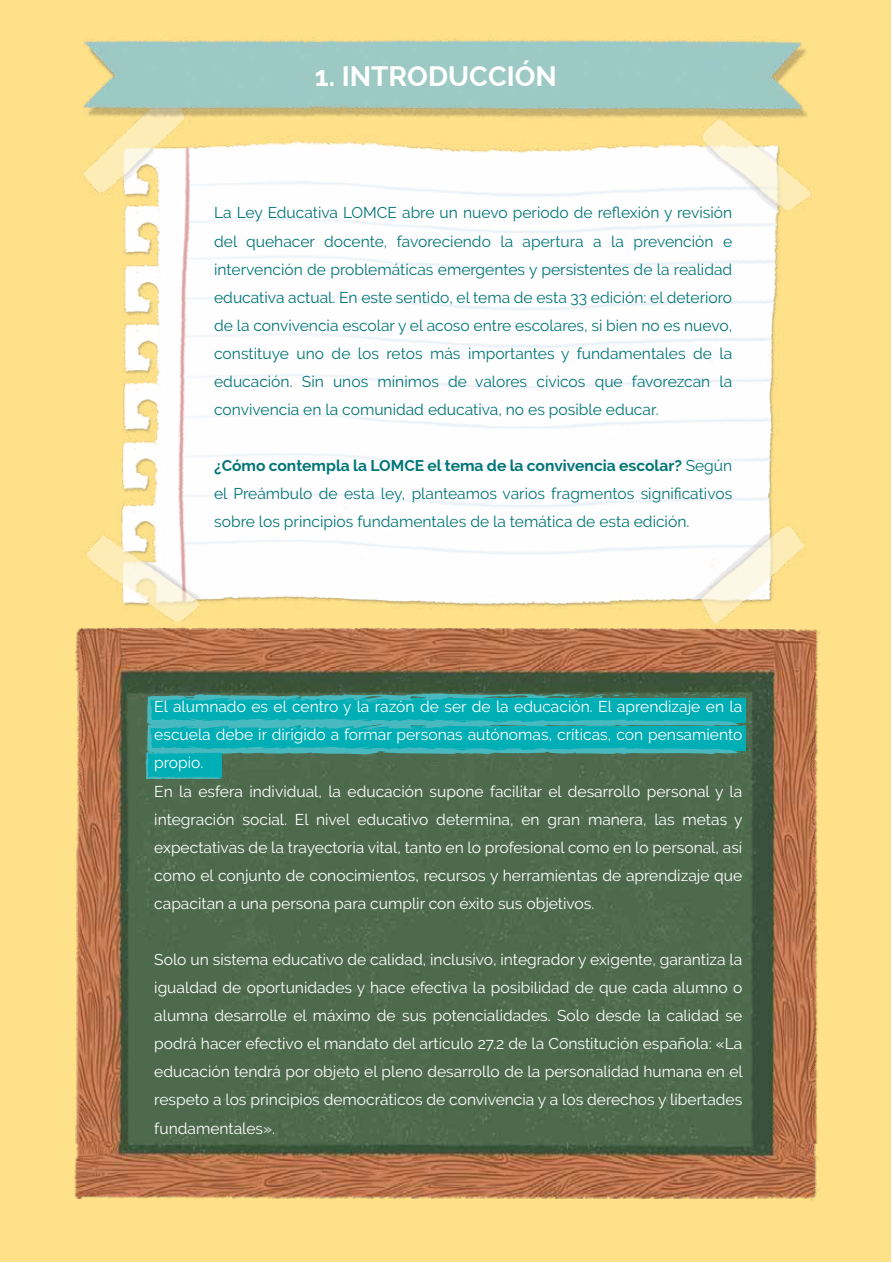
<style>
.page{position:relative;width:893px;height:1263px;background:#fff}
.page>*{position:absolute;margin:0;border:0;box-sizing:border-box;transform-origin:0 0}
.t1{font:700 28.05px "Raleway";color:#fff}
.t2{font:15.6px/28px "Raleway";color:#fff}
.t3{font:15.6px/28px "Raleway";color:#007576;text-align:justify}
.s1{font-weight:700}
</style>
<div class="page">
<div style="left:0;top:0;width:890px;height:1261px;background:#ffe189"></div>
<img style="left:83px;top:134px;width:729px;height:481px">
<img style="left:83px;top:13px;width:808px;height:121px">
<img style="left:74px;top:615px;width:746px;height:585px">
<svg style="left:145px;top:693px;width:605px;height:87px;background:#249a95"></svg>
<h1 class="t1" style="left:315px;top:60px;width:244px">1. INTRODUCCIÓN</h1>
<p class="t3" style="left:214px;top:199px;width:520px">La Ley Educativa LOMCE abre un nuevo periodo de reflexión y revisión del quehacer docente, favoreciendo la apertura a la prevención e intervención de problemáticas emergentes y persistentes de la realidad educativa actual. En este sentido, el tema de esta 33 edición: el deterioro de la convivencia escolar y el acoso entre escolares, si bien no es nuevo, constituye uno de los retos más importantes y fundamentales de la educación. Sin unos mínimos de valores cívicos que favorezcan la convivencia en la comunidad educativa, no es posible educar.</p>
<p class="t3" style="left:214px;top:452px;width:520px"><span class="s1">¿Cómo contempla la LOMCE el tema de la convivencia escolar?</span> Según el Preámbulo de esta ley, planteamos varios fragmentos significativos sobre los principios fundamentales de la temática de esta edición.</p>
<p class="t2" style="left:154px;top:693px;width:590px">El alumnado es el centro y la razón de ser de la educación. El aprendizaje en la escuela debe ir dirigido a formar personas autónomas, críticas, con pensamiento propio.<br>En la esfera individual, la educación supone facilitar el desarrollo personal y la integración social. El nivel educativo determina, en gran manera, las metas y expectativas de la trayectoria vital, tanto en lo profesional como en lo personal, así como el conjunto de conocimientos, recursos y herramientas de aprendizaje que capacitan a una persona para cumplir con éxito sus objetivos.</p>
<p class="t2" style="left:154px;top:945px;width:590px;text-align:justify">Solo un sistema educativo de calidad, inclusivo, integrador y exigente, garantiza la igualdad de oportunidades y hace efectiva la posibilidad de que cada alumno o alumna desarrolle el máximo de sus potencialidades. Solo desde la calidad se podrá hacer efectivo el mandato del artículo 27.2 de la Constitución española: «La educación tendrá por objeto el pleno desarrollo de la personalidad humana en el respeto a los principios democráticos de convivencia y a los derechos y libertades fundamentales».</p>
</div>
